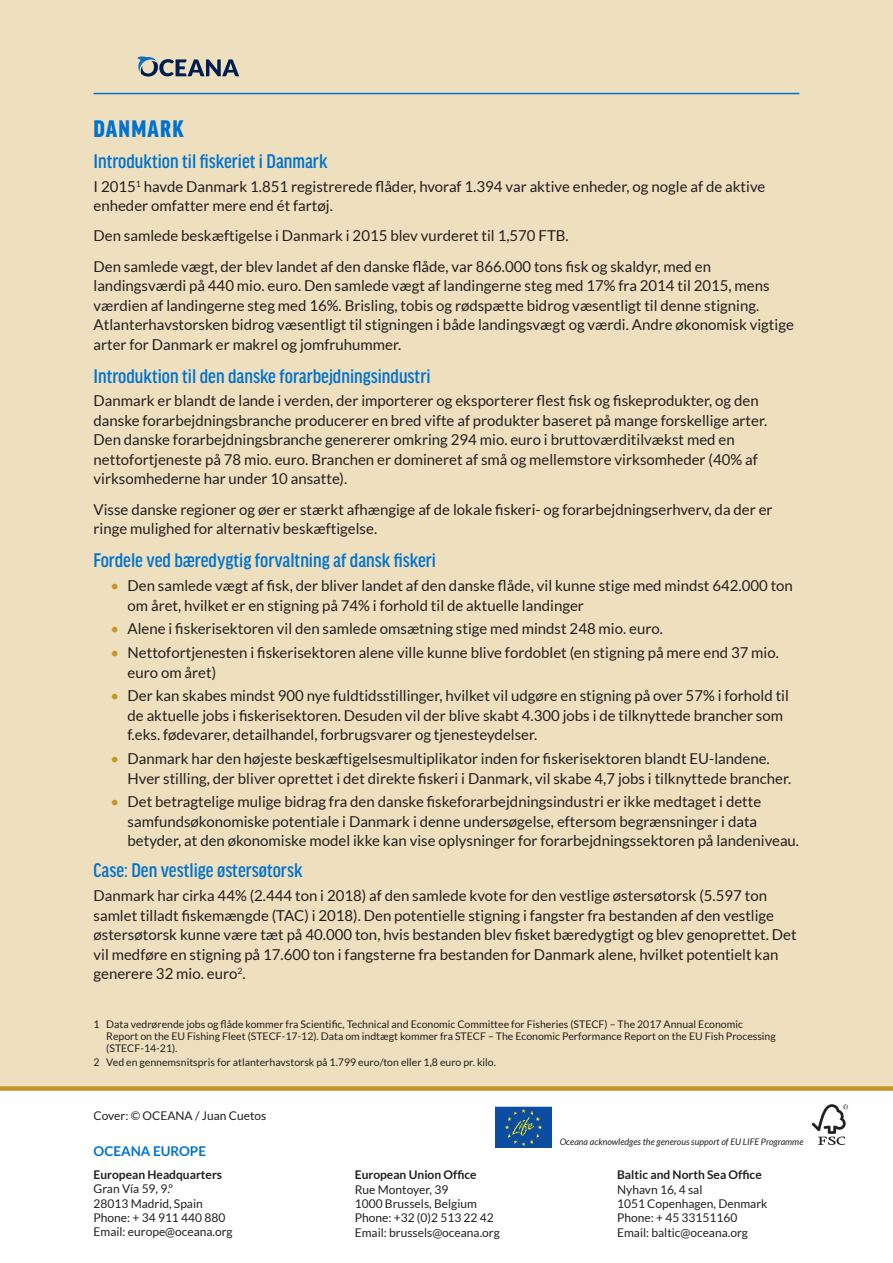
<style>
.page{position:relative;width:893px;height:1263px;background:#fff}
.page>*{position:absolute;margin:0;border:0;box-sizing:border-box;transform-origin:0 0}
.t1{font:900 condensed 25.5px "Good Headline OT";letter-spacing:.05em;color:#0073ce}
.t2{font:500 condensed 21px "Good Headline OT";color:#0073ce}
.t3{font:15px/19.5px "Lato";color:#231f20}
.t4{font:700 13.5px "Lato";color:#0073ce}
.t5{font:12px/14.4px "Lato";color:#231f20}
.t6{font:700 12px "Lato";color:#231f20}
.t7{font:10.5px/12px "Lato";color:#231f20}
.t8{font:italic 9px "Lato";color:#231f20}
.s1{color:#c79525}
</style>
<div class="page">
<div style="left:0;top:0;width:893px;height:1091px;background:#eedfbe"></div>
<svg style="left:812px;top:1104px;width:36px;height:41px"></svg>
<img style="left:496px;top:1107px;width:56px;height:40px">
<svg style="left:137px;top:56px;width:102px;height:20px;background:#8e9494"></svg>
<hr style="left:94px;top:93px;width:705px;height:1px;background:#0073ce">
<h1 class="t1" style="left:94px;top:117px;width:92px">DANMARK</h1>
<h2 class="t2" style="left:94px;top:151px;width:236px">Introduktion til fiskeriet i Danmark</h2>
<p class="t3" style="left:94px;top:176px;width:673px">I 2015<sup>1</sup> havde Danmark 1.851 registrerede flåder, hvoraf 1.394 var aktive enheder, og nogle af de aktive enheder omfatter mere end ét fartøj.</p>
<p class="t3" style="left:94px;top:221px;width:619px;line-height:30.2px">Den samlede beskæftigelse i Danmark i 2015 blev vurderet til 1,570 FTB.<br>Den samlede vægt, der blev landet af den danske flåde, var 866.000 tons fisk og skaldyr, med en</p>
<p class="t3" style="left:94px;top:276px;width:702px">landingsværdi på 440 mio. euro. Den samlede vægt af landingerne steg med 17% fra 2014 til 2015, mens værdien af landingerne steg med 16%. Brisling, tobis og rødspætte bidrog væsentligt til denne stigning.<br>Atlanterhavstorsken bidrog væsentligt til stigningen i både landingsvægt og værdi. Andre økonomisk vigtige arter for Danmark er makrel og jomfruhummer.</p>
<h2 class="t2" style="left:94px;top:366px;width:338px">Introduktion til den danske forarbejdningsindustri</h2>
<p class="t3" style="left:94px;top:391px;width:675px">Danmark er blandt de lande i verden, der importerer og eksporterer flest fisk og fiskeprodukter, og den danske forarbejdningsbranche producerer en bred vifte af produkter baseret på mange forskellige arter.<br>Den danske forarbejdningsbranche genererer omkring 294 mio. euro i bruttoværditilvækst med en nettofortjeneste på 78 mio. euro. Branchen er domineret af små og mellemstore virksomheder (40% af virksomhederne har under 10 ansatte).</p>
<p class="t3" style="left:94px;top:499px;width:681px">Visse danske regioner og øer er stærkt afhængige af de lokale fiskeri- og forarbejdningserhverv, da der er ringe mulighed for alternativ beskæftigelse.</p>
<h2 class="t2" style="left:94px;top:550px;width:344px">Fordele ved bæredygtig forvaltning af dansk fiskeri</h2>
<p class="t3" style="left:128px;top:576px;width:667px;text-indent:-17px"><span class="s1">•</span> Den samlede vægt af fisk, der bliver landet af den danske flåde, vil kunne stige med mindst 642.000 ton om året, hvilket er en stigning på 74% i forhold til de aktuelle landinger</p>
<p class="t3" style="left:111px;top:619px;width:554px"><span class="s1">•</span> Alene i fiskerisektoren vil den samlede omsætning stige med mindst 248 mio. euro.</p>
<p class="t3" style="left:128px;top:643px;width:653px;text-indent:-17px"><span class="s1">•</span> Nettofortjenesten i fiskerisektoren alene ville kunne blive fordoblet (en stigning på mere end 37 mio. euro om året)</p>
<p class="t3" style="left:128px;top:686px;width:663px;text-indent:-17px"><span class="s1">•</span> Der kan skabes mindst 900 nye fuldtidsstillinger, hvilket vil udgøre en stigning på over 57% i forhold til de aktuelle jobs i fiskerisektoren. Desuden vil der blive skabt 4.300 jobs i de tilknyttede brancher som f.eks. fødevarer, detailhandel, forbrugsvarer og tjenesteydelser.</p>
<p class="t3" style="left:128px;top:749px;width:665px;text-indent:-17px"><span class="s1">•</span> Danmark har den højeste beskæftigelsesmultiplikator inden for fiskerisektoren blandt EU-landene.<br>Hver stilling, der bliver oprettet i det direkte fiskeri i Danmark, vil skabe 4,7 jobs i tilknyttede brancher.</p>
<p class="t3" style="left:128px;top:792px;width:673px;text-indent:-17px"><span class="s1">•</span> Det betragtelige mulige bidrag fra den danske fiskeforarbejdningsindustri er ikke medtaget i dette samfundsøkonomiske potentiale i Danmark i denne undersøgelse, eftersom begrænsninger i data betyder, at den økonomiske model ikke kan vise oplysninger for forarbejdningssektoren på landeniveau.</p>
<h2 class="t2" style="left:94px;top:860px;width:211px">Case: Den vestlige østersøtorsk</h2>
<p class="t3" style="left:94px;top:886px;width:704px">Danmark har cirka 44% (2.444 ton i 2018) af den samlede kvote for den vestlige østersøtorsk (5.597 ton samlet tilladt fiskemængde (TAC) i 2018). Den potentielle stigning i fangster fra bestanden af den vestlige østersøtorsk kunne være tæt på 40.000 ton, hvis bestanden blev fisket bæredygtigt og blev genoprettet. Det vil medføre en stigning på 17.600 ton i fangsterne fra bestanden for Danmark alene, hvilket potentielt kan generere 32 mio. euro<sup>2</sup>.</p>
<p class="t7" style="left:106px;top:1018px;width:671px;text-indent:-13px">1 Data vedrørende jobs og flåde kommer fra Scientific, Technical and Economic Committee for Fisheries (STECF) – The 2017 Annual Economic<br>Report on the EU Fishing Fleet (STECF-17-12). Data om indtægt kommer fra STECF – The Economic Performance Report on the EU Fish Processing (STECF-14-21).</p>
<p class="t7" style="left:94px;top:1056px;width:404px">2 Ved en gennemsnitspris for atlanterhavstorsk på 1.799 euro/ton eller 1,8 euro pr. kilo.</p>
<p class="t5" style="left:94px;top:1109px;width:174px">Cover: © OCEANA / Juan Cuetos</p>
<p class="t4" style="left:94px;top:1143px;width:114px">OCEANA EUROPE</p>
<p class="t6" style="left:94px;top:1167px;width:130px">European Headquarters</p>
<p class="t5" style="left:94px;top:1181px;width:141px">Gran Vía 59, 9.º<br>28013 Madrid, Spain<br>Phone: + 34 911 440 880<br>Email: europe@oceana.org</p>
<p class="t6" style="left:355px;top:1168px;width:123px">European Union Office</p>
<p class="t5" style="left:355px;top:1182px;width:147px">Rue Montoyer, 39<br>1000 Brussels, Belgium<br>Phone: +32 (0)2 513 22 42<br>Email: brussels@oceana.org</p>
<p class="t8" style="left:560px;top:1136px;width:245px">Oceana acknowledges the generous support of EU LIFE Programme</p>
<p class="t6" style="left:617px;top:1168px;width:146px">Baltic and North Sea Office</p>
<p class="t5" style="left:617px;top:1182px;width:152px">Nyhavn 16, 4 sal<br>1051 Copenhagen, Denmark<br>Phone: + 45 33151160<br>Email: baltic@oceana.org</p>
</div>
